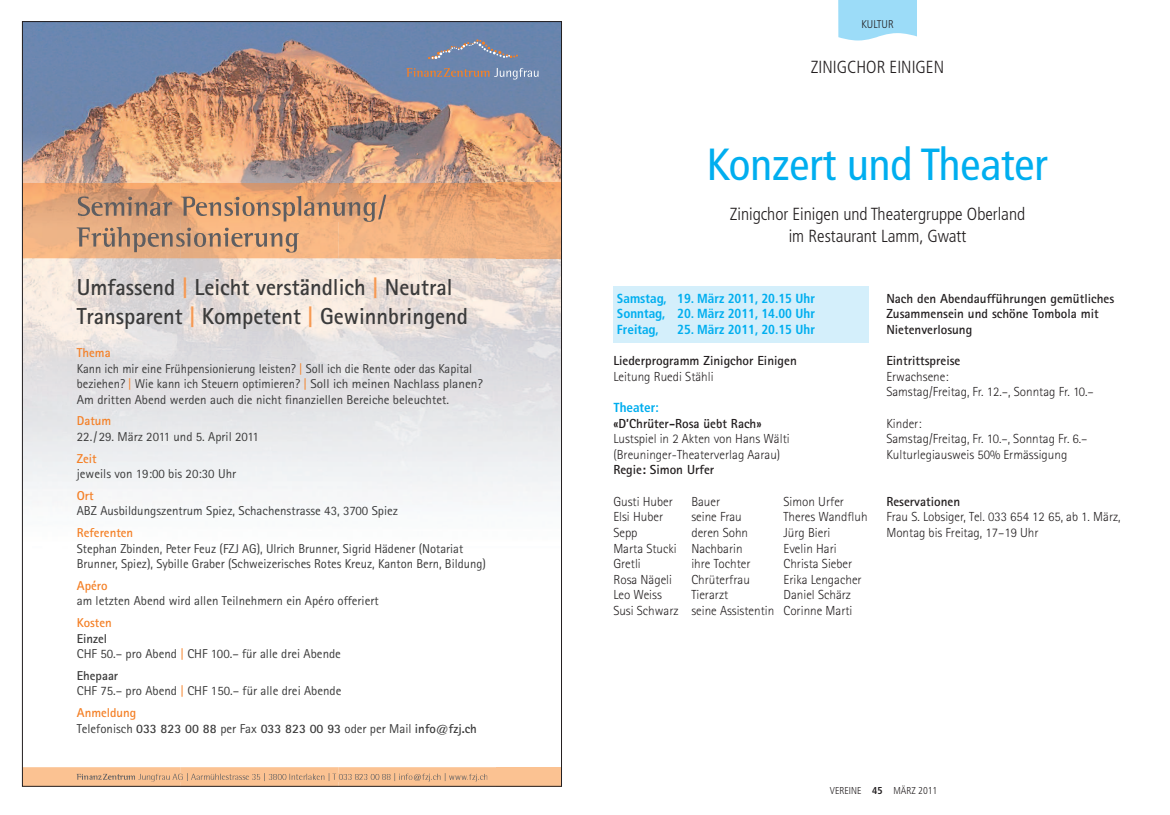
<style>
.page{position:relative;width:1170px;height:815px;background:#fff}
.page>*{position:absolute;margin:0;border:0;box-sizing:border-box;transform-origin:0 0}
.t1{font:condensed 45px "Frutiger";color:#00aeef}
.t2{font:700 23.12px/28.2px "Rotis Sans Serif";color:#3b3b3b}
.t3{font:300 condensed 17.5px/22.5px "Frutiger";color:#231f20;text-align:center}
.t4{font:300 13.12px/15.6px "Rotis Sans Serif";color:#231f20}
.t5{font:700 13.12px/15.6px "Rotis Sans Serif";color:#231f20}
.t6{font:700 condensed 13.12px/15.6px "Frutiger";color:#00aeef;text-align:justify}
.t7{font:12.88px/15.4px "Rotis Sans Serif";color:#3b3b3b}
.t8{font:700 12.88px/15.4px "Rotis Sans Serif";color:#3b3b3b}
.t9{font:700 12.88px "Rotis Sans Serif";color:#f48026}
.t10{font:300 condensed 11.25px "Frutiger";color:#231f20}
.t11{font:300 condensed 10px "Frutiger";color:#231f20}
.s1{color:#f79a53}
.s2{font-weight:700;color:#f48026}
.s3{color:#f48026}
.s4{font-weight:700}
.s5{font-weight:400}
</style>
<div class="page">
<img style="left:24px;top:23px;width:535px;height:480px">
<svg style="left:428px;top:39px;width:90px;height:20px;background:#798aa9"></svg>
<svg style="left:406px;top:68px;width:132px;height:12px;background:#868b9f"></svg>
<img style="left:24px;top:183px;width:535px;height:75px">
<img style="left:281px;top:194px;width:105px;height:28px">
<img style="left:283px;top:213px;width:99px;height:9px">
<img style="left:272px;top:202px;width:9px;height:14px">
<img style="left:234px;top:197px;width:35px;height:19px">
<img style="left:236px;top:206px;width:33px;height:10px">
<img style="left:224px;top:202px;width:9px;height:14px">
<img style="left:196px;top:202px;width:25px;height:3px">
<img style="left:196px;top:205px;width:25px;height:11px">
<img style="left:181px;top:197px;width:14px;height:19px">
<img style="left:185px;top:227px;width:114px;height:26px">
<img style="left:187px;top:245px;width:110px;height:8px">
<img style="left:180px;top:233px;width:5px;height:14px">
<img style="left:24px;top:767px;width:535px;height:18px">
<img style="left:235px;top:779px;width:99px;height:2px">
<img style="left:180px;top:779px;width:53px;height:2px">
<img style="left:467px;top:776px;width:20px;height:6px">
<img style="left:339px;top:779px;width:127px;height:3px">
<div style="left:613px;top:286px;width:255px;height:57px;background:#d4effb"></div>
<svg style="left:838px;top:0;width:78px;height:41px;background:#a6dff8"></svg>
<h2 class="t2" style="left:77px;top:276px;width:393px">Umfassend <span class="s1">|</span> Leicht verständlich <span class="s1">|</span> Neutral<br>Transparent <span class="s1">|</span> Kompetent <span class="s1">|</span> Gewinnbringend</h2>
<p class="t7" style="left:77px;top:346px;width:407px"><span class="s2">Thema<br></span>Kann ich mir eine Frühpensionierung leisten? <span class="s3">|</span> Soll ich die Rente oder das Kapital beziehen? <span class="s3">|</span> Wie kann ich Steuern optimieren? <span class="s3">|</span> Soll ich meinen Nachlass planen?<br>Am dritten Abend werden auch die nicht finanziellen Bereiche beleuchtet.</p>
<p class="t9" style="left:77px;top:416px;width:36px">Datum</p>
<p class="t7" style="left:77px;top:430px;width:184px">22./29. März 2011 und 5. April 2011</p>
<p class="t9" style="left:77px;top:454px;width:21px">Zeit</p>
<p class="t7" style="left:77px;top:467px;width:161px">jeweils von 19:00 bis 20:30 Uhr</p>
<p class="t9" style="left:77px;top:491px;width:18px">Ort</p>
<p class="t7" style="left:77px;top:505px;width:323px">ABZ Ausbildungszentrum Spiez, Schachenstrasse 43, 3700 Spiez</p>
<p class="t9" style="left:77px;top:528px;width:58px">Referenten</p>
<p class="t7" style="left:77px;top:542px;width:410px">Stephan Zbinden, Peter Feuz (FZJ AG), Ulrich Brunner, Sigrid Hädener (Notariat<br>Brunner, Spiez), Sybille Graber (Schweizerisches Rotes Kreuz, Kanton Bern, Bildung)</p>
<p class="t9" style="left:77px;top:581px;width:32px">Apéro</p>
<p class="t7" style="left:77px;top:595px;width:303px">am letzten Abend wird allen Teilnehmern ein Apéro offeriert</p>
<p class="t9" style="left:77px;top:618px;width:36px">Kosten</p>
<p class="t7" style="left:77px;top:632px;width:266px"><span class="s4">Einzel<br></span>CHF 50.– pro Abend <span class="s3">|</span> CHF 100.– für alle drei Abende</p>
<p class="t7" style="left:77px;top:669px;width:266px"><span class="s4">Ehepaar<br></span>CHF 75.– pro Abend <span class="s3">|</span> CHF 150.– für alle drei Abende</p>
<p class="t8" style="left:77px;top:706px;width:401px"><span class="s3">Anmeldung<br></span><span class="s5">Telefonisch</span> 033 823 00 88 <span class="s5">per Fax</span> 033 823 00 93 <span class="s5">oder per Mail</span> info@fzj.ch</p>
<p class="t10" style="left:861px;top:19px;width:34px">KULTUR</p>
<h3 class="t3" style="left:810px;top:57px;width:135px">ZINIGCHOR EINIGEN</h3>
<h1 class="t1" style="left:707px;top:146px;width:342px">Konzert und Theater</h1>
<h3 class="t3" style="left:729px;top:204px;width:297px">Zinigchor Einigen und Theatergruppe Oberland im Restaurant Lamm, Gwatt</h3>
<p class="t6" style="left:617px;top:291px;width:199px">Samstag, 19. März 2011, 20.15 Uhr Sonntag, 20. März 2011, 14.00 Uhr Freitag,</p>
<p class="t6" style="left:677px;top:322px;width:139px">25. März 2011, 20.15 Uhr</p>
<p class="t5" style="left:613px;top:354px;width:185px">Liederprogramm Zinigchor Einigen</p>
<p class="t4" style="left:613px;top:370px;width:102px">Leitung Ruedi Stähli</p>
<p class="t6" style="left:613px;top:401px;width:47px">Theater:</p>
<p class="t5" style="left:613px;top:417px;width:150px">«D’Chrüter-Rosa üebt Rach»</p>
<p class="t4" style="left:613px;top:432px;width:178px">Lustspiel in 2 Akten von Hans Wälti (Breuninger-Theaterverlag Aarau)</p>
<p class="t5" style="left:613px;top:463px;width:102px">Regie: Simon Urfer</p>
<p class="t4" style="left:613px;top:495px;width:61px">Gusti Huber</p>
<p class="t4" style="left:691px;top:495px;width:30px">Bauer</p>
<p class="t4" style="left:783px;top:495px;width:62px">Simon Urfer</p>
<p class="t4" style="left:613px;top:510px;width:51px">Elsi Huber</p>
<p class="t4" style="left:691px;top:510px;width:52px">seine Frau</p>
<p class="t4" style="left:783px;top:510px;width:86px">Theres Wandfluh</p>
<p class="t4" style="left:613px;top:526px;width:26px">Sepp</p>
<p class="t4" style="left:691px;top:526px;width:58px">deren Sohn</p>
<p class="t4" style="left:783px;top:526px;width:48px">Jürg Bieri</p>
<p class="t4" style="left:613px;top:542px;width:131px">Marta Stucki Nachbarin</p>
<p class="t4" style="left:783px;top:542px;width:55px">Evelin Hari</p>
<p class="t4" style="left:613px;top:557px;width:29px">Gretli</p>
<p class="t4" style="left:691px;top:557px;width:61px">ihre Tochter</p>
<p class="t4" style="left:783px;top:557px;width:70px">Christa Sieber</p>
<p class="t4" style="left:613px;top:573px;width:60px">Rosa Nägeli</p>
<p class="t4" style="left:691px;top:573px;width:60px">Chrüterfrau</p>
<p class="t4" style="left:783px;top:573px;width:80px">Erika Lengacher</p>
<p class="t4" style="left:613px;top:588px;width:50px">Leo Weiss</p>
<p class="t4" style="left:691px;top:588px;width:38px">Tierarzt</p>
<p class="t4" style="left:613px;top:588px;width:241px;text-align:right">Daniel Schärz<br>Susi Schwarz seine Assistentin Corinne Marti</p>
<p class="t5" style="left:886px;top:292px;width:229px">Nach den Abendaufführungen gemütliches<br>Zusammensein und schöne Tombola mit<br>Nietenverlosung</p>
<p class="t5" style="left:886px;top:354px;width:76px">Eintrittspreise</p>
<p class="t4" style="left:886px;top:370px;width:209px">Erwachsene:<br>Samstag/Freitag, Fr. 12.–, Sonntag Fr. 10.–</p>
<p class="t4" style="left:886px;top:417px;width:203px">Kinder:<br>Samstag/Freitag, Fr. 10.–, Sonntag Fr. 6.–<br>Kulturlegiausweis 50% Ermässigung</p>
<p class="t5" style="left:886px;top:495px;width:75px">Reservationen</p>
<p class="t4" style="left:886px;top:510px;width:236px">Frau S. Lobsiger, Tel. 033 654 12 65, ab 1. März,<br>Montag bis Freitag, 17–19 Uhr</p>
<p class="t11" style="left:829px;top:787px;width:109px">VEREINE <span class="s4">45</span> MÄRZ 2011</p>
</div>
